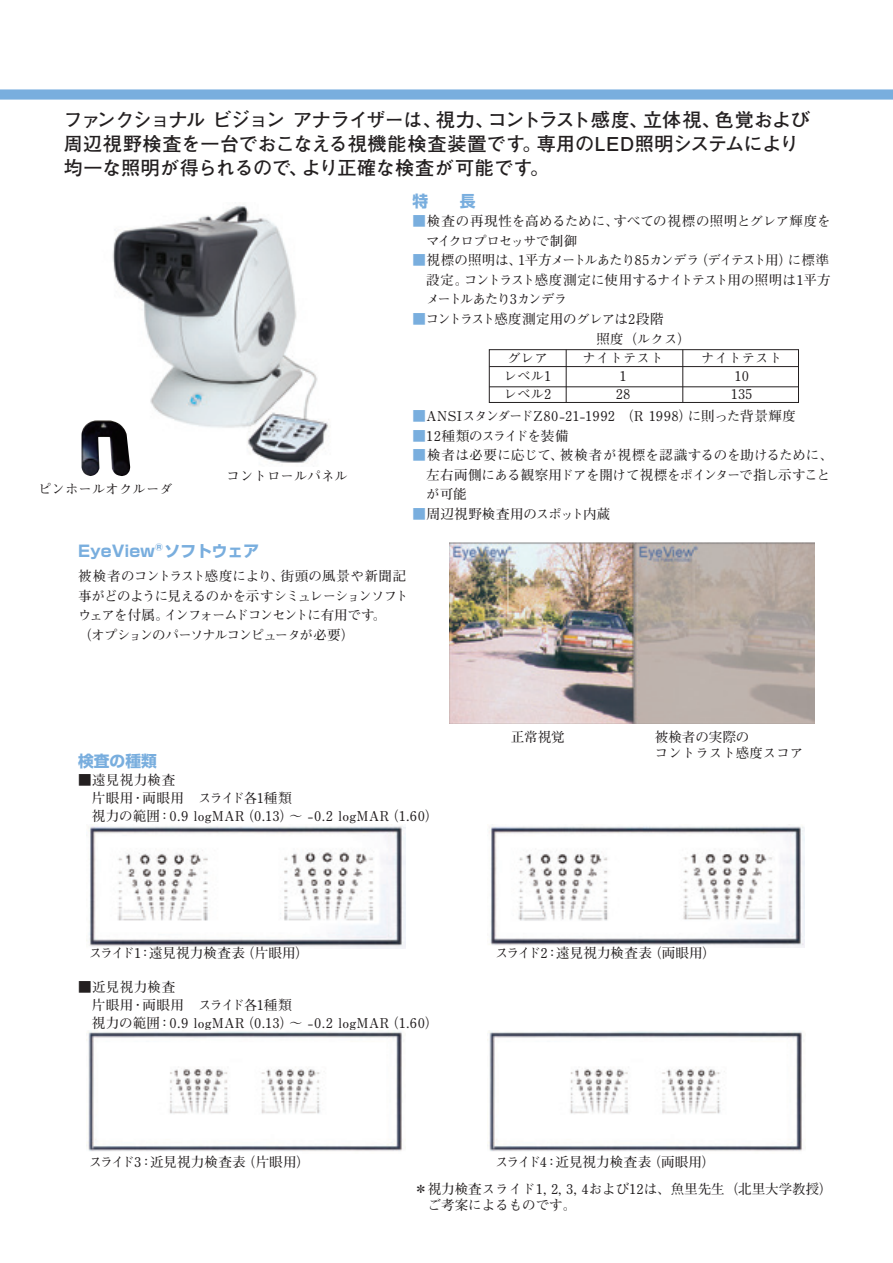
<style>
.page{position:relative;width:893px;height:1263px;background:#fff}
.page>*{position:absolute;margin:0;border:0;box-sizing:border-box;transform-origin:0 0}
.t1{font:700 19.2px/24px "Futo Go B101 Pro";letter-spacing:-.01em;color:#231f20}
.t2{font:700 15.75px "Shin Go Pro";color:#79aede}
.t3{font:700 13.5px/18px "Futo Min A101 Pro";color:#231f20}
.t4{font:700 13.5px/19.5px "Futo Min A101 Pro";letter-spacing:-.06em;color:#231f20}
.t5{font:700 13.5px/18px "Futo Min A101 Pro";letter-spacing:.03em;color:#231f20}
.t6{font:700 13.5px "Futo Min A101 Pro";letter-spacing:-.025em;color:#231f20}
.s1{color:#79aede}
</style>
<div class="page">
<img style="left:86px;top:826px;width:319px;height:122px">
<img style="left:489px;top:826px;width:316px;height:122px">
<img style="left:112px;top:205px;width:217px;height:259px">
<img style="left:449px;top:543px;width:366px;height:181px">
<img style="left:86px;top:1031px;width:317px;height:120px">
<img style="left:487px;top:1031px;width:316px;height:120px">
<div style="left:489px;top:349px;width:310px;height:54px;border:1px solid #231f20"></div>
<hr style="left:489px;top:366px;width:309px;height:1px;background:#231f20">
<hr style="left:489px;top:387px;width:309px;height:1px;background:#231f20">
<hr style="left:682px;top:350px;width:1px;height:52px;background:#231f20">
<hr style="left:566px;top:350px;width:1px;height:52px;background:#231f20">
<img style="left:81px;top:420px;width:49px;height:56px">
<div style="left:0;top:89px;width:893px;height:11px;background:#79aede"></div>
<h1 class="t1" style="left:64px;top:105px;width:748px">ファンクショナル ビジョン アナライザーは、視力、コントラスト感度、立体視、色覚および周辺視野検査を一台でおこなえる視機能検査装置です。専用のLED照明システムにより均一な照明が得られるので、より正確な検査が可能です。</h1>
<p class="t3" style="left:426px;top:210px;width:406px;line-height:19.5px;text-indent:-14px"><span class="s1">■</span>検査の再現性を高めるために、すべての視標の照明とグレア輝度をマイクロプロセッサで制御</p>
<p class="t4" style="left:426px;top:249px;width:406px;text-indent:-14px"><span class="s1">■</span>視標の照明は、1平方メートルあたり85カンデラ（デイテスト用）に標準設定。コントラスト感度測定に使用するナイトテスト用の照明は1平方メートルあたり3カンデラ</p>
<p class="t6" style="left:412px;top:308px;width:253px"><span class="s1">■</span>コントラスト感度測定用のグレアは2段階</p>
<p class="t2" style="left:412px;top:189px;width:64px">特　　長</p>
<p class="t3" style="left:597px;top:328px;width:96px">照度（ルクス）</p>
<p class="t3" style="left:38px;top:478px;width:136px">ピンホールオクルーダ</p>
<p class="t3" style="left:227px;top:465px;width:123px">コントロールパネル</p>
<p class="t2" style="left:78px;top:538px;width:182px">EyeView®ソフトウェア</p>
<p class="t3" style="left:583px;top:347px;width:82px;text-align:center">ナイトテスト<br>1<br>28</p>
<p class="t3" style="left:504px;top:347px;width:49px">グレアレベル1レベル2</p>
<p class="t3" style="left:701px;top:347px;width:82px;text-align:center">ナイトテスト<br>10<br>135</p>
<p class="t3" style="left:412px;top:406px;width:385px"><span class="s1">■</span>ANSIスタンダードZ80-21-1992 （R 1998）に則った背景輝度</p>
<p class="t3" style="left:412px;top:425px;width:158px"><span class="s1">■</span>12種類のスライドを装備</p>
<p class="t3" style="left:426px;top:444px;width:409px;line-height:19.5px;text-indent:-14px"><span class="s1">■</span>検者は必要に応じて、被検者が視標を認識するのを助けるために、左右両側にある観察用ドアを開けて視標をポインターで指し示すことが可能</p>
<p class="t3" style="left:412px;top:503px;width:199px"><span class="s1">■</span>周辺視野検査用のスポット内蔵</p>
<p class="t4" style="left:78px;top:565px;width:332px">被検者のコントラスト感度により、街頭の風景や新聞記事がどのように見えるのかを示すシミュレーションソフトウェアを付属。インフォームドコンセントに有用です。<br>（オプションのパーソナルコンピュータが必要）</p>
<p class="t2" style="left:78px;top:748px;width:80px">検査の種類</p>
<p class="t5" style="left:78px;top:769px;width:362px">■遠見視力検査<br>　片眼用・両眼用　スライド各1種類<br>　視力の範囲：0.9 logMAR（0.13）～ -0.2 logMAR（1.60）</p>
<p class="t3" style="left:511px;top:726px;width:55px">正常視覚</p>
<p class="t3" style="left:655px;top:727px;width:150px;line-height:16.2px">被検者の実際の<br>コントラスト感度スコア</p>
<p class="t3" style="left:89px;top:942px;width:222px">スライド1：遠見視力検査表（片眼用）</p>
<p class="t3" style="left:495px;top:942px;width:222px">スライド2：遠見視力検査表（両眼用）</p>
<p class="t5" style="left:78px;top:976px;width:362px">■近見視力検査<br>　片眼用・両眼用　スライド各1種類<br>　視力の範囲：0.9 logMAR（0.13）～ -0.2 logMAR（1.60）</p>
<p class="t3" style="left:89px;top:1152px;width:223px">スライド3：近見視力検査表（片眼用）</p>
<p class="t3" style="left:495px;top:1152px;width:222px">スライド4：近見視力検査表（両眼用）</p>
<p class="t3" style="left:414px;top:1179px;width:420px;line-height:16.2px">＊視力検査スライド1, 2, 3, 4および12は、魚里先生（北里大学教授）　ご考案によるものです。</p>
</div>
